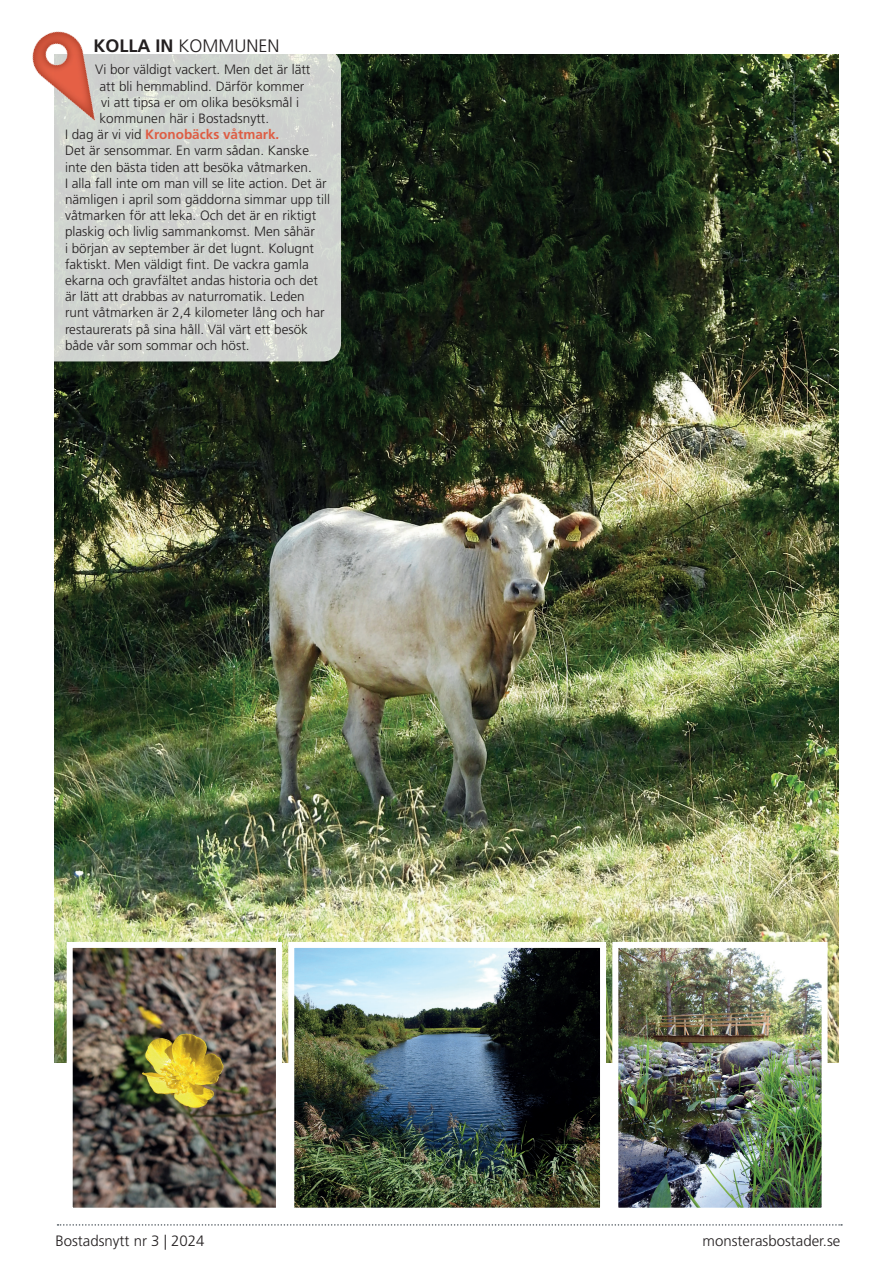
<style>
.page{position:relative;width:893px;height:1263px;background:#fff}
.page>*{position:absolute;margin:0;border:0;box-sizing:border-box;transform-origin:0 0}
.t1{font:300 18px "Frutiger LT Std";color:#231f20}
.t2{font:300 15px "Frutiger LT Std";color:#231f20}
.t3{font:300 13.5px "Frutiger LT Std";color:#231f20}
.t4{font:700 13.5px "Frutiger LT Std";color:#de5d43}
.s1{font-weight:700}
.s2{font-weight:300;color:#231f20}
</style>
<div class="page">
<svg style="left:58px;top:1224px;width:784px;height:2px"></svg>
<img style="left:54px;top:54px;width:785px;height:1008px">
<img style="left:295px;top:949px;width:304px;height:258px">
<div style="left:288px;top:942px;width:318px;height:272px;border:6px solid #fff"></div>
<img style="left:619px;top:949px;width:202px;height:258px">
<div style="left:612px;top:942px;width:216px;height:272px;border:6px solid #fff"></div>
<img style="left:74px;top:949px;width:201px;height:258px">
<div style="left:67px;top:942px;width:215px;height:272px;border:6px solid #fff"></div>
<svg style="left:32px;top:49px;width:309px;height:312px;background:#d3d6d2"></svg>
<img style="left:32px;top:31px;width:110px;height:115px">
<h1 class="t1" style="left:94px;top:35px;width:188px"><span class="s1">KOLLA IN</span> KOMMUNEN</h1>
<p class="t3" style="left:95px;top:62px;width:217px">Vi bor väldigt vackert. Men det är lätt</p>
<p class="t3" style="left:100px;top:78px;width:206px">att bli hemmablind. Därför kommer</p>
<p class="t3" style="left:101px;top:95px;width:200px">vi att tipsa er om olika besöksmål i</p>
<p class="t3" style="left:100px;top:111px;width:171px">kommunen här i Bostadsnytt.</p>
<p class="t4" style="left:65px;top:127px;width:216px"><span class="s2">I dag är vi vid</span> Kronobäcks våtmark.</p>
<p class="t3" style="left:65px;top:143px;width:246px">Det är sensommar. En varm sådan. Kanske</p>
<p class="t3" style="left:65px;top:159px;width:248px">inte den bästa tiden att besöka våtmarken.</p>
<p class="t3" style="left:65px;top:176px;width:263px">I alla fall inte om man vill se lite action. Det är</p>
<p class="t3" style="left:65px;top:192px;width:267px">nämligen i april som gäddorna simmar upp till</p>
<p class="t3" style="left:65px;top:208px;width:253px">våtmarken för att leka. Och det är en riktigt</p>
<p class="t3" style="left:65px;top:224px;width:251px">plaskig och livlig sammankomst. Men såhär</p>
<p class="t3" style="left:65px;top:240px;width:251px">i början av september är det lugnt. Kolugnt</p>
<p class="t3" style="left:65px;top:257px;width:245px">faktiskt. Men väldigt fint. De vackra gamla</p>
<p class="t3" style="left:65px;top:273px;width:255px">ekarna och gravfältet andas historia och det</p>
<p class="t3" style="left:65px;top:289px;width:241px">är lätt att drabbas av naturromatik. Leden</p>
<p class="t3" style="left:65px;top:305px;width:261px">runt våtmarken är 2,4 kilometer lång och har</p>
<p class="t3" style="left:65px;top:321px;width:244px">restaurerats på sina håll. Väl värt ett besök</p>
<p class="t3" style="left:65px;top:338px;width:186px">både vår som sommar och höst.</p>
<p class="t2" style="left:55px;top:1232px;width:151px">Bostadsnytt nr 3 | 2024</p>
<p class="t2" style="left:702px;top:1232px;width:139px">monsterasbostader.se</p>
</div>
